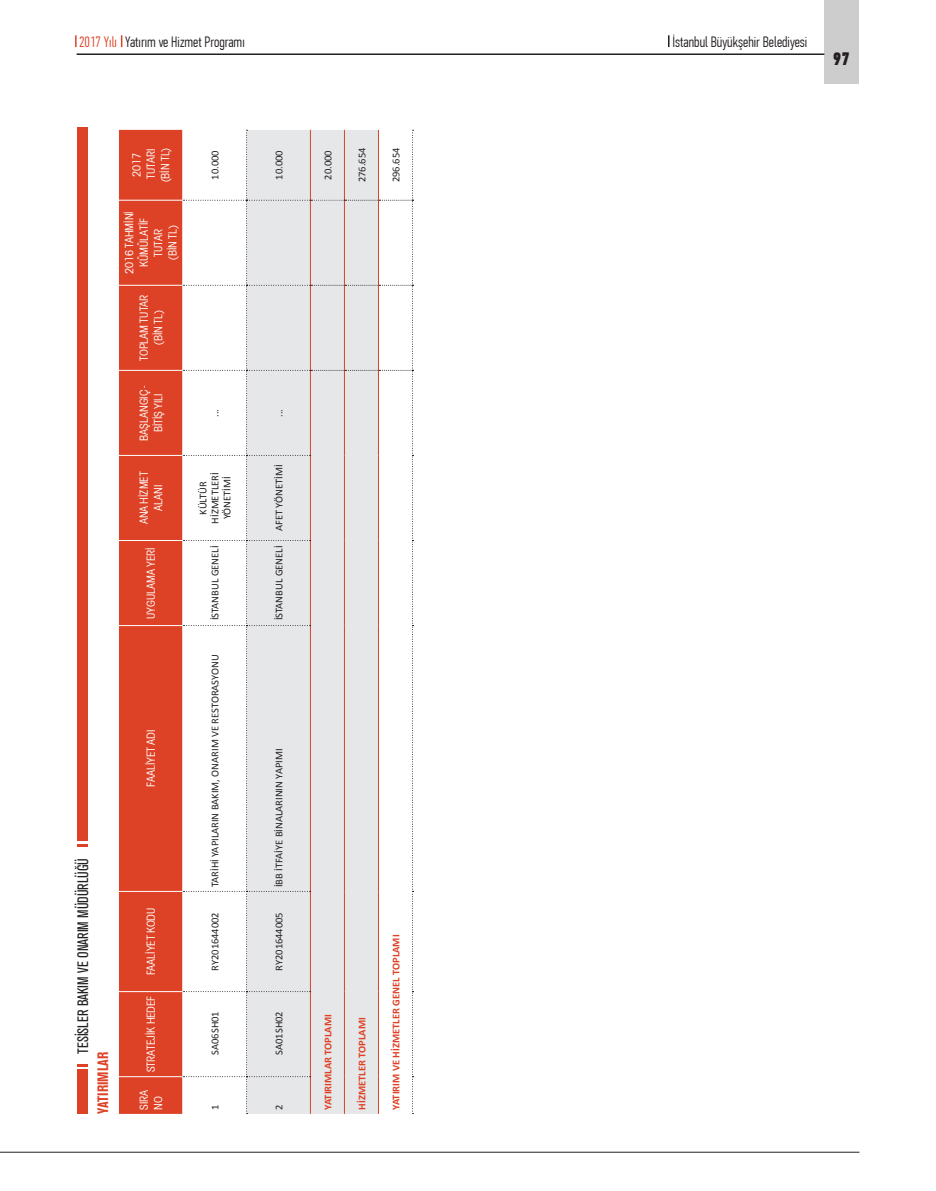
<style>
.page{position:relative;width:936px;height:1191px;background:#fff}
.page>*{position:absolute;margin:0;border:0;box-sizing:border-box;transform-origin:0 0}
.t1{font:18px "PF Din Text Comp Pro X Black";color:#231f20}
.t2{font:300 15px "PF Din Text Comp Pro";color:#231f20}
.t3{font:15px "Akzidenz Grotesk Condensed";color:#231f20}
.t4{font:700 15px "Akzidenz Grotesk Condensed";color:#de4226}
.t5{font:condensed 12px/14.4px "Avant Garde Gothic";color:#fff;text-align:center}
.t6{font:10.5px/12px "Calibri";color:#231f20;text-align:center}
.t7{font:700 10.5px "Calibri";color:#de4226}
.s1{color:#de4226}
</style>
<div class="page">
<div style="left:824px;top:0;width:34px;height:83px;background:#cdcdce"></div>
<hr style="left:77px;top:53px;width:747px;height:2px;background:#231f20">
<hr style="left:0;top:1152px;width:859px;height:1px;background:#231f20">
<svg style="left:668px;top:35px;width:1px;height:12px"></svg>
<svg style="left:75px;top:35px;width:2px;height:12px"></svg>
<svg style="left:121px;top:35px;width:1px;height:12px"></svg>
<div style="left:119px;top:130px;width:63px;height:983px;background:#de4226"></div>
<hr style="left:119px;top:1076px;width:63px;height:1px;background:#fff">
<hr style="left:119px;top:991px;width:63px;height:1px;background:#fff">
<hr style="left:119px;top:891px;width:63px;height:1px;background:#fff">
<hr style="left:119px;top:625px;width:63px;height:1px;background:#fff">
<hr style="left:119px;top:540px;width:63px;height:1px;background:#fff">
<hr style="left:119px;top:455px;width:63px;height:1px;background:#fff">
<hr style="left:119px;top:370px;width:63px;height:1px;background:#fff">
<hr style="left:119px;top:285px;width:63px;height:1px;background:#fff">
<hr style="left:119px;top:200px;width:63px;height:1px;background:#fff">
<svg style="left:183px;top:130px;width:230px;height:984px"></svg>
<div style="left:78px;top:1069px;width:10px;height:44px;background:#de4226"></div>
<svg style="left:78px;top:1064px;width:10px;height:2px"></svg>
<div style="left:78px;top:128px;width:10px;height:713px;background:#de4226"></div>
<svg style="left:78px;top:844px;width:10px;height:2px"></svg>
<h2 class="t2" style="left:79px;top:33px;width:167px"><span class="s1">2017 Yılı</span> Yatırım ve Hizmet Programı</h2>
<h2 class="t2" style="left:672px;top:33px;width:136px">İstanbul Büyükşehir Belediyesi</h2>
<h1 class="t1" style="left:832px;top:48px;width:19px">97</h1>
<p class="t5" style="left:129px;top:182px;width:36px;rotate:-90deg">2017<br>TUTARI (BİN TL)</p>
<p class="t5" style="left:122px;top:274px;width:64px;rotate:-90deg">2016 TAHMİNİ<br>KÜMÜLATİF<br>TUTAR<br>(BİN TL)</p>
<p class="t5" style="left:136px;top:361px;width:68px;rotate:-90deg">TOPLAM TUTAR (BİN TL)</p>
<p class="t5" style="left:136px;top:441px;width:57px;rotate:-90deg">BAŞLANGIÇ -<br>BİTİŞ YILI</p>
<p class="t5" style="left:136px;top:524px;width:54px;rotate:-90deg">ANA HİZMET<br>ALANI</p>
<p class="t5" style="left:143px;top:619px;width:73px;rotate:-90deg">UYGULAMA YERİ</p>
<h2 class="t3" style="left:75px;top:1053px;width:197px;rotate:-90deg">TESİSLER BAKIM VE ONARIM MÜDÜRLÜĞÜ</h2>
<h2 class="t4" style="left:94px;top:1114px;width:64px;rotate:-90deg">YATIRIMLAR</h2>
<p class="t5" style="left:143px;top:787px;width:59px;rotate:-90deg">FAALİYET ADI</p>
<p class="t5" style="left:143px;top:975px;width:69px;rotate:-90deg">FAALİYET KODU</p>
<p class="t5" style="left:143px;top:1072px;width:78px;rotate:-90deg">STRATEJİK HEDEF</p>
<p class="t5" style="left:136px;top:1109px;width:22px;text-align:left;rotate:-90deg">SIRA<br>NO</p>
<p class="t6" style="left:209px;top:180px;width:31px;rotate:-90deg">10.000</p>
<p class="t6" style="left:209px;top:417px;width:9px;rotate:-90deg">...</p>
<p class="t6" style="left:197px;top:523px;width:53px;rotate:-90deg">KÜLTÜR<br>HİZMETLERİ<br>YÖNETİMİ</p>
<p class="t6" style="left:209px;top:620px;width:76px;rotate:-90deg">İSTANBUL GENELİ</p>
<p class="t6" style="left:209px;top:887px;width:234px;rotate:-90deg">TARİHİ YAPILARIN BAKIM, ONARIM VE RESTORASYONU</p>
<p class="t6" style="left:209px;top:970px;width:60px;rotate:-90deg">RY201644002</p>
<p class="t6" style="left:209px;top:1054px;width:45px;rotate:-90deg">SA06SH01</p>
<p class="t6" style="left:209px;top:1109px;width:7px;rotate:-90deg">1</p>
<p class="t6" style="left:273px;top:180px;width:31px;rotate:-90deg">10.000</p>
<p class="t6" style="left:322px;top:180px;width:31px;rotate:-90deg">20.000</p>
<p class="t6" style="left:356px;top:182px;width:36px;rotate:-90deg">276.654</p>
<p class="t6" style="left:390px;top:182px;width:36px;rotate:-90deg">296.654</p>
<p class="t6" style="left:273px;top:417px;width:9px;rotate:-90deg">...</p>
<p class="t6" style="left:273px;top:531px;width:68px;rotate:-90deg">AFET YÖNETİMİ</p>
<p class="t6" style="left:273px;top:620px;width:76px;rotate:-90deg">İSTANBUL GENELİ</p>
<p class="t6" style="left:273px;top:887px;width:140px;rotate:-90deg">İBB İTFAİYE BİNALARININ YAPIMI</p>
<p class="t6" style="left:273px;top:970px;width:60px;rotate:-90deg">RY201644005</p>
<p class="t6" style="left:273px;top:1054px;width:45px;rotate:-90deg">SA01SH02</p>
<p class="t6" style="left:273px;top:1109px;width:7px;rotate:-90deg">2</p>
<p class="t7" style="left:321px;top:1109px;width:97px;rotate:-90deg">YATIRIMLAR TOPLAMI</p>
<p class="t7" style="left:355px;top:1109px;width:94px;rotate:-90deg">HİZMETLER TOPLAMI</p>
<p class="t7" style="left:389px;top:1109px;width:176px;rotate:-90deg">YATIRIM VE HİZMETLER GENEL TOPLAMI</p>
</div>
